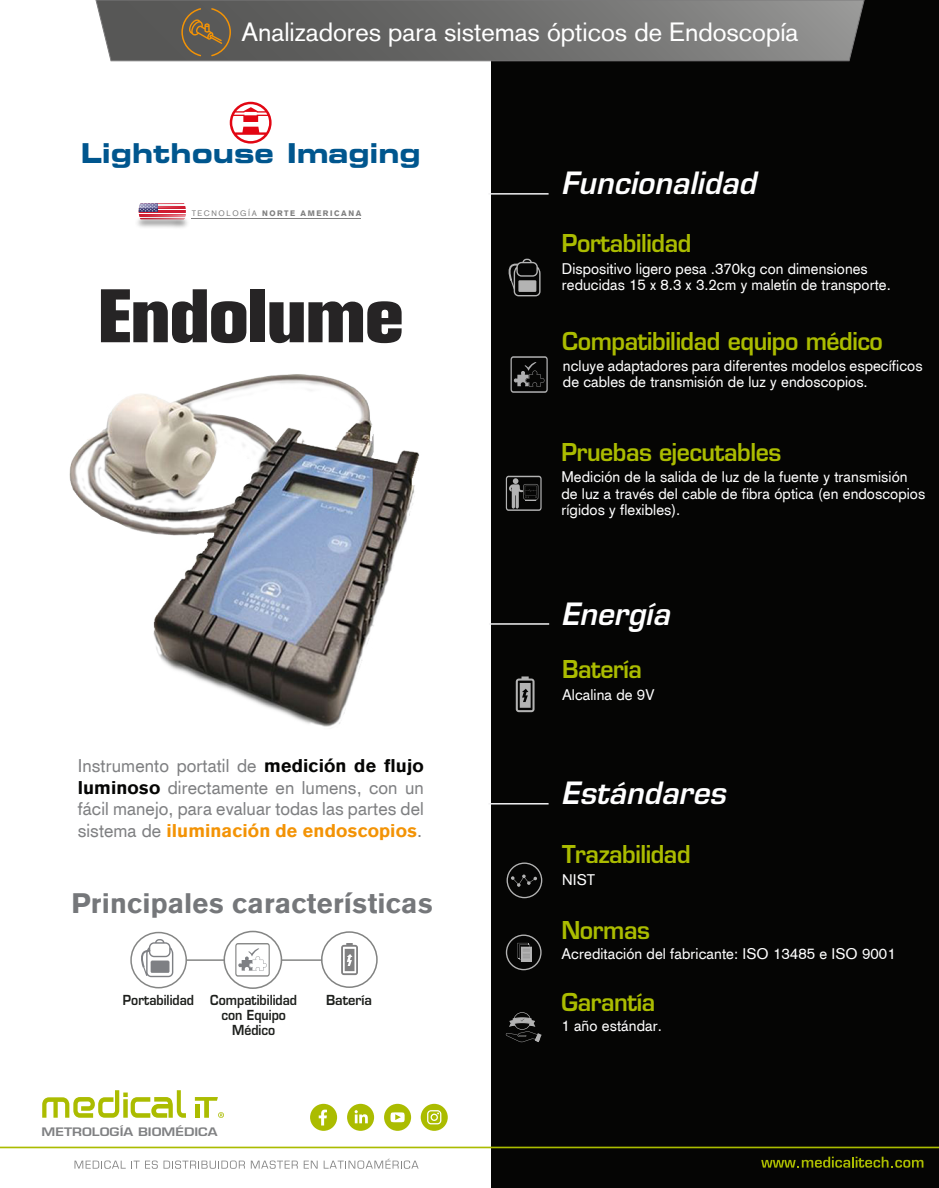
<style>
.page{position:relative;width:939px;height:1188px;background:#fff}
.page>*{position:absolute;margin:0;border:0;box-sizing:border-box;transform-origin:0 0}
.t1{font:800 75px "Akzidenz Grotesk Pro";color:#262425}
.t2{font:italic 600 30px "Eurostile";letter-spacing:.005em;color:#fff}
.t3{font:900 27.6px "Akzidenz Grotesk CE";letter-spacing:.005em;color:#75777a}
.t4{font:27.45px "Eurostile Bold Extended Two";color:#00568e;scale:.95 1}
.t5{font:25.8px "Akzidenz Grotesk";color:#fff}
.t6{font:600 24px "Eurostile";letter-spacing:-.02em;color:#abbc00;scale:.96 1}
.t7{font:18px/21.6px "Akzidenz Grotesk CE";letter-spacing:.005em;color:#7f8082;text-align:justify}
.t8{font:15px/16.5px "Akzidenz Grotesk CE";letter-spacing:.005em;color:#fff}
.t9{font:600 13.5px "Eurostile";color:#1d1f1c;scale:.9 1}
.t10{font:600 13.5px "Eurostile";color:#1d1f1c;scale:.95 1}
.t11{font:600 11.4px "Eurostile";color:#808183;scale:1.21 1}
.t12{font:900 7.8px "Akzidenz Grotesk CE";letter-spacing:.2em;color:#808080}
.s1{font-weight:400}
.s2{font-weight:900;color:#050504}
.s3{font-weight:900;color:#f39305}
</style>
<div class="page">
<div style="left:491px;top:0;width:448px;height:1188px;background:#050504"></div>
<svg style="left:506px;top:476px;width:36px;height:35px"></svg>
<svg style="left:506px;top:935px;width:36px;height:35px"></svg>
<svg style="left:506px;top:1012px;width:36px;height:30px"></svg>
<svg style="left:95px;top:0;width:769px;height:61px;background:#6f6f6e"></svg>
<hr style="left:488px;top:193px;width:60px;height:2px;background:#f2f2f4">
<hr style="left:488px;top:803px;width:60px;height:2px;background:#f2f2f4">
<svg style="left:181px;top:8px;width:50px;height:48px;background:#71624a"></svg>
<svg style="left:230px;top:102px;width:42px;height:42px"></svg>
<hr style="left:192px;top:219px;width:169px;height:1px;background:#808080">
<img style="left:137px;top:208px;width:103px;height:20px">
<svg style="left:139px;top:203px;width:47px;height:16px"></svg>
<div style="left:130px;top:932px;width:57px;height:56px;border:2px solid #858685;border-radius:50%"></div>
<hr style="left:281px;top:959px;width:41px;height:2px;background:#858685">
<hr style="left:186px;top:959px;width:38px;height:2px;background:#858685">
<svg style="left:140px;top:939px;width:33px;height:38px"></svg>
<div style="left:223px;top:931px;width:59px;height:58px;border:2px solid #858685;border-radius:50%"></div>
<svg style="left:235px;top:943px;width:35px;height:34px"></svg>
<div style="left:321px;top:931px;width:57px;height:57px;border:2px solid #818281;border-radius:50%"></div>
<svg style="left:341px;top:943px;width:17px;height:32px"></svg>
<svg style="left:508px;top:259px;width:32px;height:37px"></svg>
<svg style="left:510px;top:356px;width:38px;height:37px"></svg>
<hr style="left:489px;top:623px;width:60px;height:2px;background:#f1f1f3">
<svg style="left:516px;top:676px;width:18px;height:36px"></svg>
<svg style="left:506px;top:862px;width:36px;height:36px"></svg>
<img style="left:69px;top:374px;width:351px;height:353px">
<svg style="left:75px;top:1161px;width:170px;height:8px"></svg>
<svg style="left:251px;top:1161px;width:47px;height:8px"></svg>
<svg style="left:304px;top:1161px;width:14px;height:8px"></svg>
<svg style="left:324px;top:1158px;width:95px;height:11px"></svg>
<hr style="left:0;top:1147px;width:939px;height:1px;background:#abbc00">
<svg style="left:42px;top:1090px;width:144px;height:28px"></svg>
<svg style="left:195px;top:1097px;width:29px;height:21px"></svg>
<svg style="left:761px;top:1157px;width:162px;height:11px"></svg>
<div style="left:310px;top:1104px;width:27px;height:27px;background:#abbc00;border-radius:50%"></div>
<svg style="left:319px;top:1110px;width:8px;height:16px"></svg>
<div style="left:384px;top:1104px;width:27px;height:27px;background:#abbc00;border-radius:50%"></div>
<svg style="left:390px;top:1112px;width:15px;height:10px"></svg>
<div style="left:421px;top:1104px;width:27px;height:27px;background:#abbc00;border-radius:50%"></div>
<div style="left:347px;top:1104px;width:27px;height:27px;background:#abbc00;border-radius:50%"></div>
<svg style="left:355px;top:1110px;width:13px;height:13px"></svg>
<svg style="left:427px;top:1110px;width:14px;height:14px"></svg>
<h3 class="t5" style="left:241px;top:17px;width:558px">Analizadores para sistemas ópticos de Endoscopía</h3>
<h3 class="t4" style="left:81px;top:134px;width:359px">Lighthouse Imaging</h3>
<p class="t12" style="left:192px;top:208px;width:171px"><span class="s1">TECNOLOGÍA</span> NORTE AMERICANA</p>
<h1 class="t1" style="left:98px;top:268px;width:306px">Endolume</h1>
<p class="t7" style="left:78px;top:755px;width:348px">Instrumento portatil de <span class="s2">medición de flujo luminoso</span> directamente en lumens, con un fácil manejo, para evaluar todas las partes del sistema de <span class="s3">iluminación de endoscopios</span>.</p>
<h3 class="t3" style="left:71px;top:885px;width:363px">Principales características</h3>
<p class="t9" style="left:123px;top:992px;width:195px">Portabilidad Compatibilidad</p>
<p class="t9" style="left:221px;top:1007px;width:73px">con Equipo</p>
<p class="t9" style="left:232px;top:1022px;width:49px">Médico</p>
<p class="t10" style="left:326px;top:991px;width:50px">Batería</p>
<p class="t11" style="left:42px;top:1124px;width:147px">METROLOGÍA BIOMÉDICA</p>
<h2 class="t2" style="left:561px;top:164px;width:196px">Funcionalidad</h2>
<h3 class="t6" style="left:562px;top:228px;width:136px">Portabilidad</h3>
<p class="t8" style="left:562px;top:260px;width:330px">Dispositivo ligero pesa .370kg con dimensiones reducidas 15 x 8.3 x 3.2cm y maletín de transporte.</p>
<h3 class="t6" style="left:562px;top:326px;width:336px">Compatibilidad equipo médico</h3>
<p class="t8" style="left:563px;top:357px;width:361px">ncluye adaptadores para diferentes modelos específicos de cables de transmisión de luz y endoscopios.</p>
<h3 class="t6" style="left:561px;top:437px;width:230px">Pruebas ejecutables</h3>
<p class="t8" style="left:561px;top:468px;width:365px">Medición de la salida de luz de la fuente y transmisión de luz a través del cable de fibra óptica (en endoscopios rígidos y flexibles).</p>
<h2 class="t2" style="left:561px;top:596px;width:110px">Energía</h2>
<h3 class="t6" style="left:562px;top:654px;width:85px">Batería</h3>
<p class="t8" style="left:562px;top:686px;width:94px">Alcalina de 9V</p>
<h2 class="t2" style="left:561px;top:774px;width:166px">Estándares</h2>
<h3 class="t6" style="left:562px;top:839px;width:135px">Trazabilidad</h3>
<p class="t8" style="left:562px;top:871px;width:34px">NIST</p>
<h3 class="t6" style="left:561px;top:915px;width:94px">Normas</h3>
<p class="t8" style="left:561px;top:945px;width:336px">Acreditación del fabricante: ISO 13485 e ISO 9001</p>
<h3 class="t6" style="left:561px;top:987px;width:99px">Garantía</h3>
<p class="t8" style="left:561px;top:1017px;width:102px">1 año estándar.</p>
</div>
